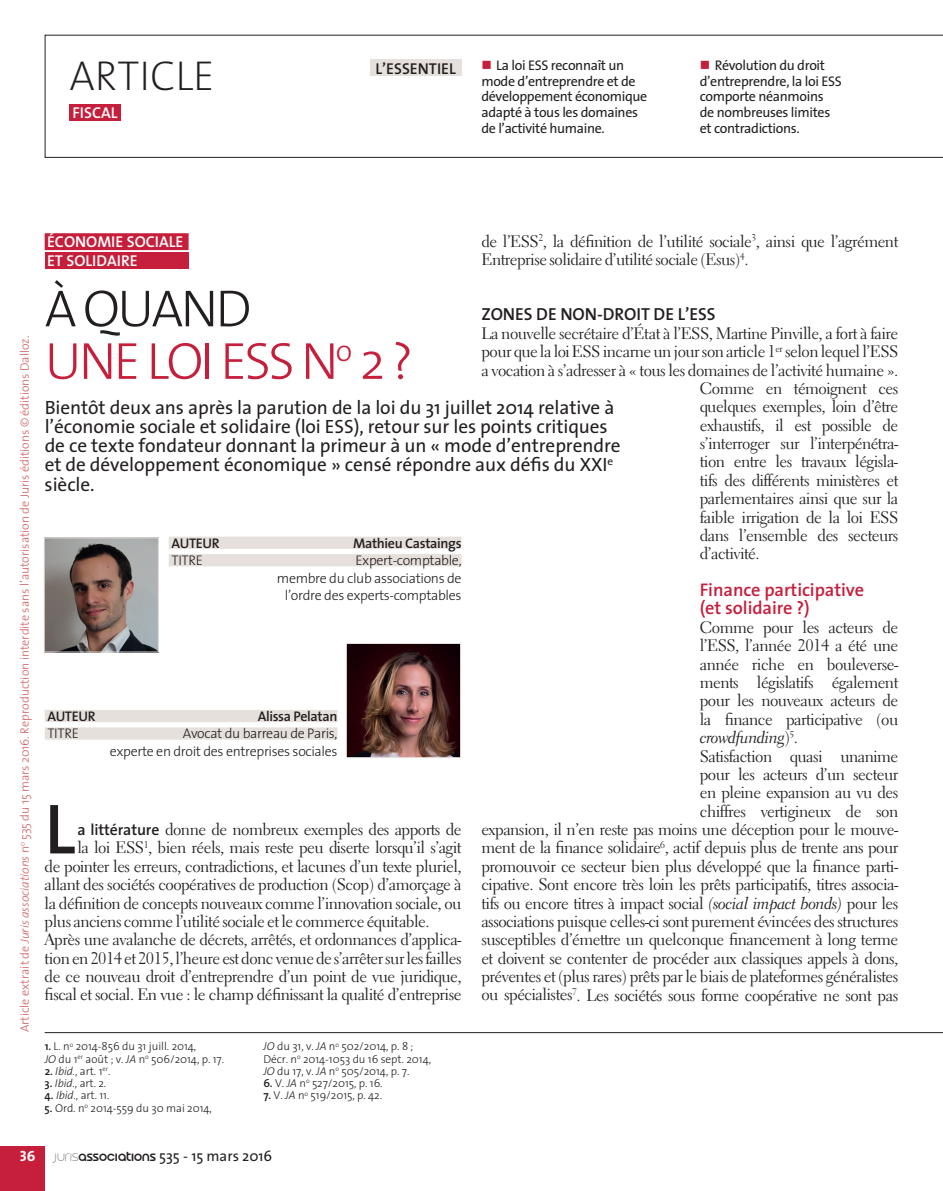
<style>
.page{position:relative;width:943px;height:1191px;background:#fff}
.page>*{position:absolute;margin:0;border:0;box-sizing:border-box;transform-origin:0 0}
.t1{font:600 71.58px "The Sans";color:#231f20}
.t2{font:300 52.5px/52.5px "The Sans";letter-spacing:-.05em;color:#c51f3c}
.t3{font:42px "The Sans Extra Light Caps";color:#231f20}
.t4{font:19.25px/19.2px "The Sans";letter-spacing:-.005em;color:#231f20}
.t5{font:600 18.38px/17.5px "The Sans";letter-spacing:-.005em;color:#c51f3c}
.t6{font:600 17.5px "The Sans";letter-spacing:-.005em;color:#231f20}
.t7{font:16.62px/18.4px "Electra LT Std";letter-spacing:-.03em;color:#231f20}
.t8{font:16.62px "Electra LT Std Cursive";letter-spacing:-.03em;color:#231f20}
.t9{font:600 15.75px/18.9px "The Sans";color:#fff}
.t10{font:600 15.75px "The Sans";color:#231f20}
.t11{font:14.88px "The Sans";color:#231f20}
.t12{font:14.88px "The Sans Bold Caps";color:#fff}
.t13{font:14px/15.8px "The Sans";letter-spacing:-.025em;color:#231f20}
.t14{font:300 14px/17.5px "The Sans";letter-spacing:-.025em;color:#231f20;text-align:right}
.t15{font:600 14px "The Sans";letter-spacing:-.025em;color:#231f20}
.t16{font:300 12.25px "The Sans";letter-spacing:-.005em;color:#d1605d}
.t17{font:300 11.38px/12.2px "The Sans";letter-spacing:-.005em;color:#231f20}
.s1{font-style:italic}
.s2{font-family:"Electra LT Std"}
.s3{font-family:"Electra LT Std Cursive"}
.s4{color:#231f20}
.s5{font-family:"The Sans";font-weight:600;font-size:15.75px}
.s6{font-weight:600}
.s7{font-family:"Spruce";font-weight:300}
.s8{font-family:"Spruce";font-weight:500}
</style>
<div class="page">
<svg style="left:45px;top:35px;width:898px;height:123px"></svg>
<hr style="left:45px;top:1032px;width:898px;height:1px;background:#231f20">
<div style="left:0;top:1146px;width:45px;height:45px;background:#c51f3c"></div>
<div style="left:69px;top:104px;width:52px;height:17px;background:#c51f3c"></div>
<div style="left:370px;top:60px;width:91px;height:16px;background:#e6e0dc"></div>
<div style="left:45px;top:233px;width:144px;height:17px;background:#c51f3c"></div>
<div style="left:45px;top:252px;width:144px;height:17px;background:#c51f3c"></div>
<svg style="left:169px;top:536px;width:2px;height:13px"></svg>
<div style="left:171px;top:536px;width:290px;height:13px;background:#e6e0dc"></div>
<div style="left:169px;top:554px;width:292px;height:12px;background:#e6e0dc"></div>
<img style="left:46px;top:539px;width:111px;height:111px">
<div style="left:44px;top:537px;width:115px;height:115px;border:1px solid #e6e0dc"></div>
<div style="left:45px;top:710px;width:292px;height:12px;background:#e6e0dc"></div>
<div style="left:45px;top:727px;width:292px;height:12px;background:#e6e0dc"></div>
<img style="left:348px;top:645px;width:111px;height:111px">
<div style="left:346px;top:643px;width:115px;height:115px;border:1px solid #e6e0dc"></div>
<svg style="left:482px;top:60px;width:8px;height:9px"></svg>
<svg style="left:701px;top:60px;width:8px;height:9px"></svg>
<h3 class="t3" style="left:69px;top:42px;width:147px">ARTICLE</h3>
<p class="t9" style="left:73px;top:103px;width:47px">Fiscal</p>
<p class="t10" style="left:375px;top:55px;width:79px">L’essentiel</p>
<p class="t13" style="left:481px;top:57px;width:167px;text-indent:15px">La loi ESS reconnaît un mode d’entreprendre et de développement économique adapté à tous les domaines de l’activité humaine.</p>
<p class="t13" style="left:699px;top:57px;width:144px;text-indent:15px">Révolution du droit d’entreprendre, la loi ESS comporte néanmoins<br>de nombreuses limites et contradictions.</p>
<p class="t16" style="left:15px;top:1032px;width:698px;rotate:-90deg">Article extrait de <span class="s1">Juris associations</span> n<sup>o</sup> 535 du 15 mars 2016. Reproduction interdite sans l’autorisation de Juris éditions © éditions Dalloz.</p>
<p class="t9" style="left:47px;top:232px;width:138px">Économie sociale et solidaire</p>
<p class="t7" style="left:481px;top:232px;width:418px">de l’ESS<sup>2</sup>, la définition de l’utilité sociale<sup>3</sup>, ainsi que l’agrément<br>Entreprise solidaire d’utilité sociale (Esus)<sup>4</sup>.</p>
<p class="t6" style="left:481px;top:300px;width:217px">Zones de non-droit de l’ESS</p>
<p class="t7" style="left:481px;top:324px;width:418px">La nouvelle secrétaire d’État à l’ESS, Martine Pinville, a fort à faire</p>
<p class="t7" style="left:481px;top:342px;width:418px">pour que la loi ESS incarne un jour son article 1<sup>er</sup> selon lequel l’ESS</p>
<p class="t7" style="left:481px;top:361px;width:418px">a vocation à s’adresser à « tous les domaines de l’activité humaine ».</p>
<p class="t7" style="left:699px;top:379px;width:200px">Comme en témoignent ces</p>
<p class="t7" style="left:699px;top:397px;width:200px">quelques exemples, loin d’être</p>
<p class="t7" style="left:699px;top:416px;width:200px">exhaustifs, il est possible de</p>
<p class="t7" style="left:699px;top:434px;width:200px">s’interroger sur l’interpénétra-</p>
<p class="t7" style="left:699px;top:452px;width:200px">tion entre les travaux législa-</p>
<p class="t7" style="left:699px;top:471px;width:200px">tifs des différents ministères et</p>
<p class="t7" style="left:699px;top:489px;width:200px">parlementaires ainsi que sur la</p>
<p class="t7" style="left:699px;top:507px;width:200px">faible irrigation de la loi ESS</p>
<p class="t7" style="left:699px;top:526px;width:200px">dans l’ensemble des secteurs</p>
<p class="t7" style="left:699px;top:544px;width:61px">d’activité.</p>
<p class="t5" style="left:699px;top:580px;width:166px">Finance participative (et solidaire ?)</p>
<p class="t7" style="left:699px;top:618px;width:200px;text-align:justify">Comme pour les acteurs de l’ESS, l’année 2014 a été une année riche en bouleverse&shy;ments législatifs également pour les nouveaux acteurs de la finance participative (ou</p>
<p class="t8" style="left:699px;top:727px;width:100px">crowdfunding<span class="s2">)</span><sup>5</sup><span class="s2">.</span></p>
<p class="t7" style="left:481px;top:746px;width:418px;text-align:right">Satisfaction quasi unanime<br>pour les acteurs d’un secteur<br>en pleine expansion au vu des<br>chiffres vertigineux de son<br>expansion, il n’en reste pas moins une déception pour le mouve&shy;ment de la finance solidaire<sup>6</sup>, actif depuis plus de trente ans pour promouvoir ce secteur bien plus développé que la finance parti&shy;cipative. Sont encore très loin les prêts participatifs, titres associa&shy;tifs ou encore titres à impact social <span class="s3">(social impact bonds)</span> pour les associations puisque celles-ci sont purement évincées des structures susceptibles d’émettre un quelconque financement à long terme et doivent se contenter de procéder aux classiques appels à dons, préventes et (plus rares) prêts par le biais de plateformes généralistes ou spécialistes<sup>7</sup>. Les sociétés sous forme coopérative ne sont pas</p>
<h2 class="t2" style="left:45px;top:281px;width:370px"><span class="s4">À quand<br></span>une Loi ESS n<sup>o</sup> 2 ?</h2>
<p class="t4" style="left:45px;top:397px;width:577px">Bientôt deux ans après la parution de la loi du 31 juillet 2014 relative à l’économie sociale et solidaire (loi ESS), retour sur les points critiques de ce texte fondateur donnant la primeur à un « mode d’entreprendre et de développement économique » censé répondre aux défis du XXI<sup>e </sup>siècle.</p>
<p class="t15" style="left:171px;top:531px;width:44px">AUTEURM</p>
<p class="t15" style="left:365px;top:531px;width:98px">athieu Castaings</p>
<p class="t14" style="left:171px;top:551px;width:28px">TITREE</p>
<p class="t14" style="left:277px;top:551px;width:186px">xpert-comptable,<br>membre du club associations de l’ordre des experts-comptables</p>
<p class="t15" style="left:47px;top:704px;width:44px">AUTEURA</p>
<p class="t15" style="left:266px;top:704px;width:73px">lissa Pelatan</p>
<p class="t14" style="left:47px;top:724px;width:28px">TITREA</p>
<p class="t14" style="left:110px;top:724px;width:229px">vocat du barreau de Paris,<br>experte en droit des entreprises sociales</p>
<h1 class="t1" style="left:45px;top:769px;width:32px">L</h1>
<p class="t7" style="left:77px;top:820px;width:385px"><span class="s5">a littérature</span> donne de nombreux exemples des apports de</p>
<p class="t7" style="left:77px;top:838px;width:385px">la loi ESS<sup>1</sup>, bien réels, mais reste peu diserte lorsqu’il s’agit</p>
<p class="t7" style="left:45px;top:857px;width:418px">de pointer les erreurs, contradictions, et lacunes d’un texte pluriel,</p>
<p class="t7" style="left:45px;top:875px;width:418px">allant des sociétés coopératives de production (Scop) d’amorçage à</p>
<p class="t7" style="left:45px;top:893px;width:418px">la définition de concepts nouveaux comme l’innovation sociale, ou</p>
<p class="t7" style="left:45px;top:912px;width:386px">plus anciens comme l’utilité sociale et le commerce équitable.</p>
<p class="t7" style="left:45px;top:930px;width:418px">Après une avalanche de décrets, arrêtés, et ordonnances d’applica-</p>
<p class="t7" style="left:45px;top:949px;width:418px">tion en 2014 et 2015, l’heure est donc venue de s’arrêter sur les failles</p>
<p class="t7" style="left:45px;top:967px;width:418px">de ce nouveau droit d’entreprendre d’un point de vue juridique,</p>
<p class="t7" style="left:45px;top:985px;width:418px">fiscal et social. En vue : le champ définissant la qualité d’entreprise</p>
<p class="t17" style="left:45px;top:1040px;width:181px"><span class="s6">1.</span> L. n<sup>o</sup> 2014-856 du 31 juill. 2014,<br><span class="s1">JO</span> du 1<sup>er</sup> août ; v. <span class="s1">JA</span> n<sup>o</sup> 506/2014, p. 17.</p>
<p class="t17" style="left:45px;top:1064px;width:67px"><span class="s6">2.</span> <span class="s1">Ibid.</span>, art. 1<sup>er</sup>.</p>
<p class="t17" style="left:45px;top:1076px;width:63px"><span class="s6">3.</span> <span class="s1">Ibid.</span>, art. 2.</p>
<p class="t17" style="left:45px;top:1089px;width:66px"><span class="s6">4.</span> <span class="s1">Ibid.</span>, art. 11.</p>
<p class="t17" style="left:45px;top:1101px;width:169px"><span class="s6">5.</span> Ord. n<sup>o</sup> 2014-559 du 30 mai 2014,</p>
<p class="t17" style="left:263px;top:1040px;width:169px"><span class="s1">JO</span> du 31, v. <span class="s1">JA</span> n<sup>o</sup> 502/2014, p. 8 ;<br>Décr. n<sup>o</sup> 2014-1053 du 16 sept. 2014,<br><span class="s1">JO</span> du 17, v. <span class="s1">JA</span> n<sup>o</sup> 505/2014, p. 7.</p>
<p class="t17" style="left:263px;top:1076px;width:121px"><span class="s6">6.</span> V. <span class="s1">JA</span> n<sup>o</sup> 527/2015, p. 16.</p>
<p class="t17" style="left:263px;top:1089px;width:120px"><span class="s6">7.</span> V. <span class="s1">JA</span> n<sup>o</sup> 519/2015, p. 42.</p>
<p class="t12" style="left:20px;top:1143px;width:17px">36</p>
<p class="t11" style="left:55px;top:1143px;width:219px"><span class="s7">juris</span><span class="s8">associations</span> 535 - 15 mars 2016</p>
</div>
